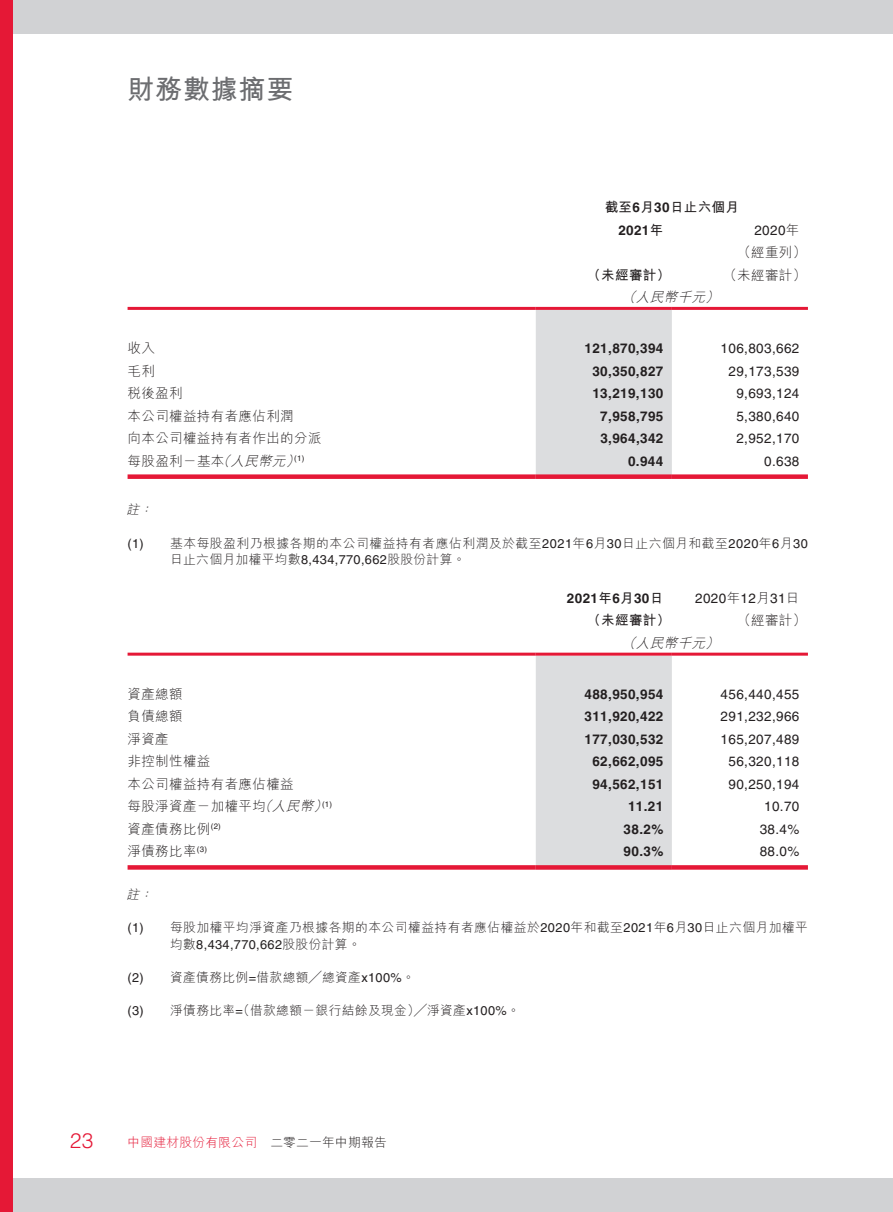
<style>
.page{position:relative;width:893px;height:1212px;background:#fff}
.page>*{position:absolute;margin:0;border:0;box-sizing:border-box;transform-origin:0 0}
.t1{font:700 27px "M Hei HK";letter-spacing:.03em;color:#6c6d70}
.t2{font:300 21px "Helvetica LT Std";color:#e51836}
.t3{font:13.5px "Helvetica LT Std";letter-spacing:.03em;color:#231f20}
.t4{font:700 13.5px "Helvetica LT Std";letter-spacing:.03em;color:#231f20}
.t5{font:300 13.5px/22.5px "M Hei HK";letter-spacing:.03em;color:#231f20;text-align:right}
.t6{font:700 13.5px "M Hei HK";letter-spacing:.03em;color:#231f20}
.t7{font:italic 300 13.5px "M Hei HK";color:#231f20}
.t8{font:300 12.75px "M Hei HK";letter-spacing:.035em;color:#231f20}
.t9{font:12.75px "Helvetica LT Std";letter-spacing:.03em;color:#231f20}
.t10{font:300 12.75px "M Hei HK";letter-spacing:.02em;color:#e51836}
.t11{font:italic 300 12.75px "M Hei HK";color:#231f20}
.t12{font:7.8px "Helvetica LT Std";color:#231f20}
.s1{font-family:"Helvetica LT Std"}
.s2{font-family:"M Hei HK"}
.s3{font-family:"M Hei HK";font-weight:300}
.s4{font-style:italic}
.s5{font-family:"Helvetica LT Std";font-weight:400}
</style>
<div class="page">
<div style="left:0;top:1178px;width:893px;height:34px;background:#d1d2d4"></div>
<div style="left:0;top:0;width:893px;height:34px;background:#d1d2d4"></div>
<div style="left:0;top:0;width:13px;height:1212px;background:#e51836"></div>
<div style="left:536px;top:310px;width:136px;height:164px;background:#dcdddf"></div>
<hr style="left:128px;top:307px;width:408px;height:3px;background:#e51836">
<hr style="left:536px;top:307px;width:136px;height:3px;background:#e51836">
<hr style="left:672px;top:307px;width:136px;height:3px;background:#e51836">
<div style="left:128px;top:474px;width:408px;height:5px;background:#e51836"></div>
<div style="left:536px;top:474px;width:136px;height:5px;background:#e51836"></div>
<div style="left:672px;top:474px;width:136px;height:5px;background:#e51836"></div>
<div style="left:536px;top:656px;width:136px;height:209px;background:#dcdddf"></div>
<hr style="left:128px;top:653px;width:408px;height:3px;background:#e51836">
<hr style="left:536px;top:653px;width:136px;height:3px;background:#e51836">
<hr style="left:672px;top:653px;width:136px;height:3px;background:#e51836">
<div style="left:128px;top:865px;width:408px;height:5px;background:#e51836"></div>
<div style="left:536px;top:865px;width:136px;height:5px;background:#e51836"></div>
<div style="left:672px;top:865px;width:136px;height:5px;background:#e51836"></div>
<h1 class="t1" style="left:128px;top:69px;width:167px">財務數據摘要</h1>
<p class="t6" style="left:605px;top:197px;width:136px">截至 月<span class="s1">6 30</span>日止六個月</p>
<p class="t4" style="left:618px;top:222px;width:47px">2021<span class="s2">年</span></p>
<p class="t3" style="left:754px;top:222px;width:47px">2020<span class="s3">年</span></p>
<p class="t6" style="left:587px;top:265px;width:85px">（未經審計）</p>
<p class="t5" style="left:723px;top:241px;width:84px">（經重列(（未經審計(</p>
<p class="t7" style="left:622px;top:290px;width:19px">（</p>
<p class="t7" style="left:705px;top:290px;width:19px">(</p>
<p class="t7" style="left:636px;top:290px;width:74px">人民幣千元</p>
<p class="t5" style="left:128px;top:337px;width:29px">收入</p>
<p class="t4" style="left:584px;top:340px;width:80px">121,870,394</p>
<p class="t3" style="left:721px;top:341px;width:80px">106,803,662</p>
<p class="t5" style="left:128px;top:359px;width:29px">毛利</p>
<p class="t4" style="left:592px;top:363px;width:72px">30,350,827</p>
<p class="t3" style="left:728px;top:363px;width:72px">29,173,539</p>
<p class="t5" style="left:128px;top:382px;width:57px">稅後盈利</p>
<p class="t4" style="left:592px;top:385px;width:72px">13,219,130</p>
<p class="t3" style="left:736px;top:386px;width:65px">9,693,124</p>
<p class="t5" style="left:128px;top:404px;width:168px">本公司權益持有者應佔利潤</p>
<p class="t4" style="left:600px;top:408px;width:65px">7,958,795</p>
<p class="t3" style="left:736px;top:408px;width:65px">5,380,640</p>
<p class="t5" style="left:128px;top:427px;width:195px">向本公司權益持有者作出的分派</p>
<p class="t4" style="left:600px;top:430px;width:65px">3,964,342</p>
<p class="t3" style="left:736px;top:431px;width:65px">2,952,170</p>
<p class="t7" style="left:217px;top:454px;width:19px">（</p>
<p class="t7" style="left:286px;top:454px;width:19px">(</p>
<p class="t5" style="left:128px;top:449px;width:163px">每股盈利－基本<span class="s4">人民幣元</span></p>
<p class="t12" style="left:294px;top:454px;width:12px">(1)</p>
<p class="t4" style="left:628px;top:453px;width:37px">0.944</p>
<p class="t3" style="left:764px;top:453px;width:37px">0.638</p>
<p class="t11" style="left:126px;top:503px;width:18px">註</p>
<p class="t11" style="left:139px;top:503px;width:18px">：</p>
<p class="t9" style="left:128px;top:536px;width:18px">1( )</p>
<p class="t8" style="left:170px;top:536px;width:639px">基本每股盈利乃根據各期的本公司權益持有者應佔利潤及於截至<span class="s5">2021</span>年 月<span class="s5">6 30</span>日止六個月和截至<span class="s5">2020</span>年 月<span class="s5">6 30</span></p>
<p class="t8" style="left:170px;top:553px;width:297px">日止六個月加權平均數<span class="s5">8,434,770,662</span>股股份計算。</p>
<p class="t4" style="left:567px;top:590px;width:98px">2021<span class="s2">年 月</span>6 30<span class="s2">日</span></p>
<p class="t6" style="left:587px;top:611px;width:85px">（未經審計）</p>
<p class="t3" style="left:695px;top:590px;width:106px">2020<span class="s3">年</span>12<span class="s3">月</span>31<span class="s3">日</span></p>
<p class="t5" style="left:737px;top:609px;width:70px">（經審計(</p>
<p class="t7" style="left:622px;top:636px;width:19px">（</p>
<p class="t7" style="left:705px;top:636px;width:19px">(</p>
<p class="t7" style="left:636px;top:636px;width:74px">人民幣千元</p>
<p class="t5" style="left:128px;top:682px;width:57px">資產總額</p>
<p class="t4" style="left:584px;top:686px;width:80px">488,950,954</p>
<p class="t3" style="left:721px;top:686px;width:80px">456,440,455</p>
<p class="t5" style="left:128px;top:705px;width:57px">負債總額</p>
<p class="t4" style="left:584px;top:708px;width:80px">311,920,422</p>
<p class="t3" style="left:721px;top:709px;width:80px">291,232,966</p>
<p class="t5" style="left:128px;top:727px;width:43px">淨資產</p>
<p class="t4" style="left:584px;top:731px;width:80px">177,030,532</p>
<p class="t3" style="left:721px;top:731px;width:80px">165,207,489</p>
<p class="t5" style="left:128px;top:750px;width:84px">非控制性權益</p>
<p class="t4" style="left:592px;top:753px;width:72px">62,662,095</p>
<p class="t3" style="left:728px;top:754px;width:72px">56,320,118</p>
<p class="t5" style="left:128px;top:772px;width:168px">本公司權益持有者應佔權益</p>
<p class="t4" style="left:592px;top:776px;width:72px">94,562,151</p>
<p class="t3" style="left:728px;top:776px;width:72px">90,250,194</p>
<p class="t7" style="left:258px;top:799px;width:19px">（</p>
<p class="t7" style="left:314px;top:799px;width:19px">(</p>
<p class="t5" style="left:128px;top:795px;width:191px">每股淨資產－加權平均<span class="s4">人民幣</span></p>
<p class="t12" style="left:322px;top:800px;width:12px">(1)</p>
<p class="t4" style="left:628px;top:798px;width:37px">11.21</p>
<p class="t3" style="left:764px;top:799px;width:37px">10.70</p>
<p class="t5" style="left:128px;top:817px;width:84px">資產債務比例</p>
<p class="t12" style="left:211px;top:822px;width:12px">(2)</p>
<p class="t4" style="left:624px;top:821px;width:41px">38.2%</p>
<p class="t3" style="left:760px;top:821px;width:41px">38.4%</p>
<p class="t5" style="left:128px;top:840px;width:71px">淨債務比率</p>
<p class="t11" style="left:139px;top:888px;width:18px">：</p>
<p class="t12" style="left:197px;top:845px;width:12px">(3)</p>
<p class="t11" style="left:126px;top:888px;width:18px">註</p>
<p class="t4" style="left:624px;top:843px;width:41px">90.3%</p>
<p class="t3" style="left:760px;top:844px;width:41px">88.0%</p>
<p class="t9" style="left:128px;top:920px;width:18px">1( )</p>
<p class="t9" style="left:128px;top:970px;width:18px">2( )</p>
<p class="t9" style="left:128px;top:1003px;width:18px">3( )</p>
<p class="t8" style="left:170px;top:921px;width:639px">每股加權平均淨資產乃根據各期的本公司權益持有者應佔權益於<span class="s5">2020</span>年和截至<span class="s5">2021</span>年 月<span class="s5">6 30</span>日止六個月加權平</p>
<p class="t9" style="left:170px;top:937px;width:192px"><span class="s3">均數</span>8,434,770,662<span class="s3">股股份計算。</span></p>
<p class="t8" style="left:170px;top:971px;width:246px">資產債務比例<span class="s5">=</span>借款總額╱總資產<span class="s5">x100%</span>。</p>
<p class="t8" style="left:170px;top:1004px;width:351px">淨債務比率<span class="s5">=</span>（借款總額－銀行結餘及現金）╱淨資產<span class="s5">x100%</span>。</p>
<h2 class="t2" style="left:70px;top:1127px;width:25px">23</h2>
<p class="t10" style="left:128px;top:1135px;width:131px">中國建材股份有限公司</p>
<p class="t8" style="left:270px;top:1135px;width:118px">二零二一年中期報告</p>
</div>
